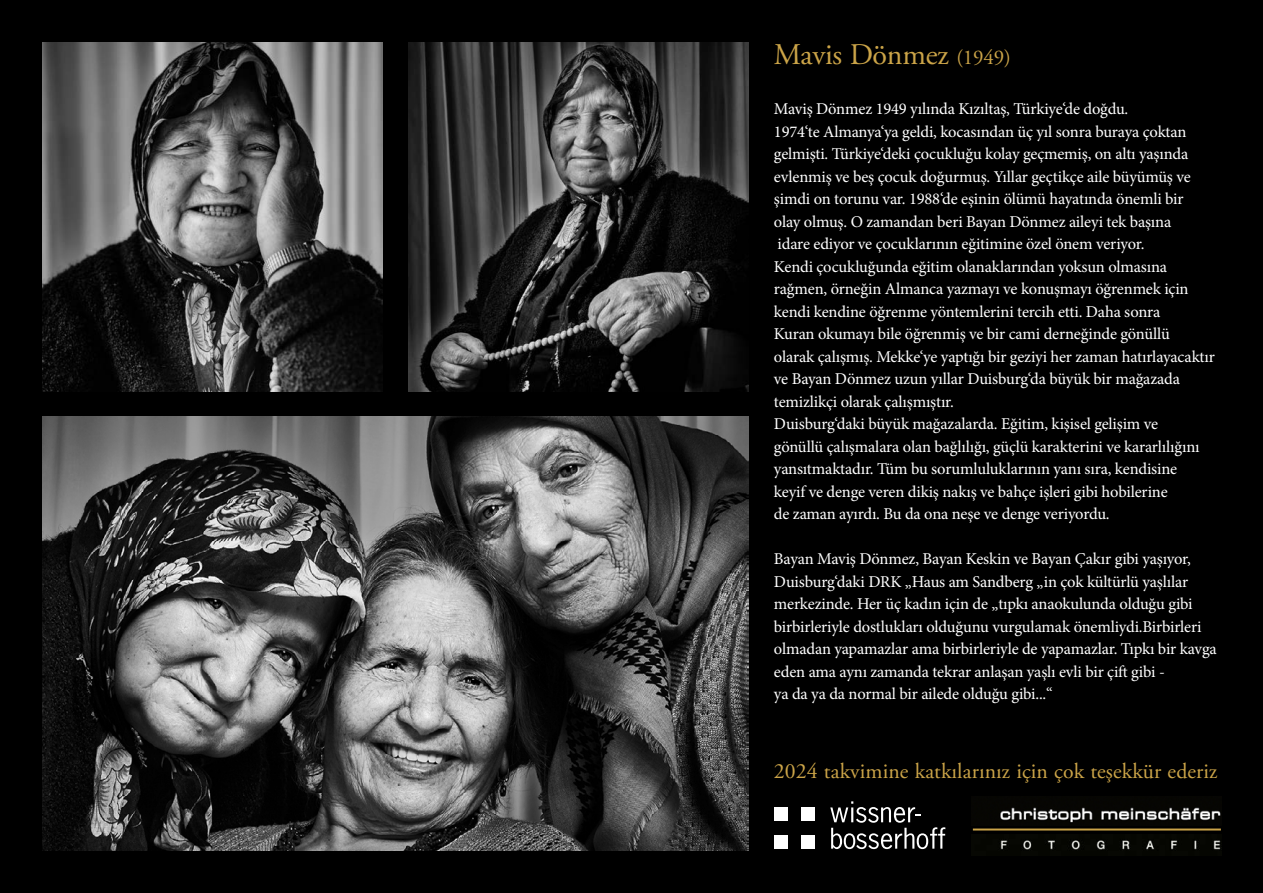
<style>
.page{position:relative;width:1263px;height:893px;background:#000}
.page>*{position:absolute;margin:0;border:0;box-sizing:border-box;transform-origin:0 0}
.t1{font:30px "Adobe Garamond Pro";letter-spacing:-.01em;color:#cba448}
.t2{font:21.75px "Adobe Garamond Pro";letter-spacing:.005em;color:#cba448}
.t3{font:16.5px/22.5px "Minion Pro";letter-spacing:-.01em;color:#fff}
.s1{font-size:21px}
</style>
<div class="page">
<img style="left:43px;top:417px;width:705px;height:433px">
<img style="left:408px;top:43px;width:340px;height:348px">
<img style="left:43px;top:43px;width:340px;height:348px">
<div style="left:774px;top:835px;width:13px;height:14px;background:#fff"></div>
<div style="left:801px;top:835px;width:14px;height:14px;background:#fff"></div>
<div style="left:774px;top:807px;width:13px;height:14px;background:#fff"></div>
<div style="left:801px;top:807px;width:14px;height:14px;background:#fff"></div>
<svg style="left:830px;top:801px;width:115px;height:48px"></svg>
<img style="left:1000px;top:807px;width:221px;height:16px">
<img style="left:1000px;top:839px;width:221px;height:12px">
<hr style="left:973px;top:828px;width:248px;height:2px;background:#cba448">
<h1 class="t1" style="left:774px;top:37px;width:238px">Mavis Dönmez <span class="s1">(1949)</span></h1>
<p class="t3" style="left:774px;top:98px;width:442px">Maviş Dönmez 1949 yılında Kızıltaş, Türkiye‘de doğdu.<br>1974‘te Almanya‘ya geldi, kocasından üç yıl sonra buraya çoktan gelmişti. Türkiye‘deki çocukluğu kolay geçmemiş, on altı yaşında evlenmiş ve beş çocuk doğurmuş. Yıllar geçtikçe aile büyümüş ve şimdi on torunu var. 1988‘de eşinin ölümü hayatında önemli bir<br>olay olmuş. O zamandan beri Bayan Dönmez aileyi tek başına<br>idare ediyor ve çocuklarının eğitimine özel önem veriyor.<br>Kendi çocukluğunda eğitim olanaklarından yoksun olmasına rağmen, örneğin Almanca yazmayı ve konuşmayı öğrenmek için kendi kendine öğrenme yöntemlerini tercih etti. Daha sonra<br>Kuran okumayı bile öğrenmiş ve bir cami derneğinde gönüllü<br>olarak çalışmış. Mekke‘ye yaptığı bir geziyi her zaman hatırlayacaktır ve Bayan Dönmez uzun yıllar Duisburg‘da büyük bir mağazada temizlikçi olarak çalışmıştır.<br>Duisburg‘daki büyük mağazalarda. Eğitim, kişisel gelişim ve<br>gönüllü çalışmalara olan bağlılığı, güçlü karakterini ve kararlılığını yansıtmaktadır. Tüm bu sorumluluklarının yanı sıra, kendisine<br>keyif ve denge veren dikiş nakış ve bahçe işleri gibi hobilerine<br>de zaman ayırdı. Bu da ona neşe ve denge veriyordu.</p>
<p class="t3" style="left:774px;top:548px;width:444px">Bayan Maviş Dönmez, Bayan Keskin ve Bayan Çakır gibi yaşıyor, Duisburg‘daki DRK „Haus am Sandberg „in çok kültürlü yaşlılar merkezinde. Her üç kadın için de „tıpkı anaokulunda olduğu gibi birbirleriyle dostlukları olduğunu vurgulamak önemliydi.Birbirleri olmadan yapamazlar ama birbirleriyle de yapamazlar. Tıpkı bir kavga eden ama aynı zamanda tekrar anlaşan yaşlı evli bir çift gibi -<br>ya da ya da normal bir ailede olduğu gibi...“</p>
<h2 class="t2" style="left:774px;top:758px;width:445px">2024 takvimine katkılarınız için çok teşekkür ederiz</h2>
</div>
